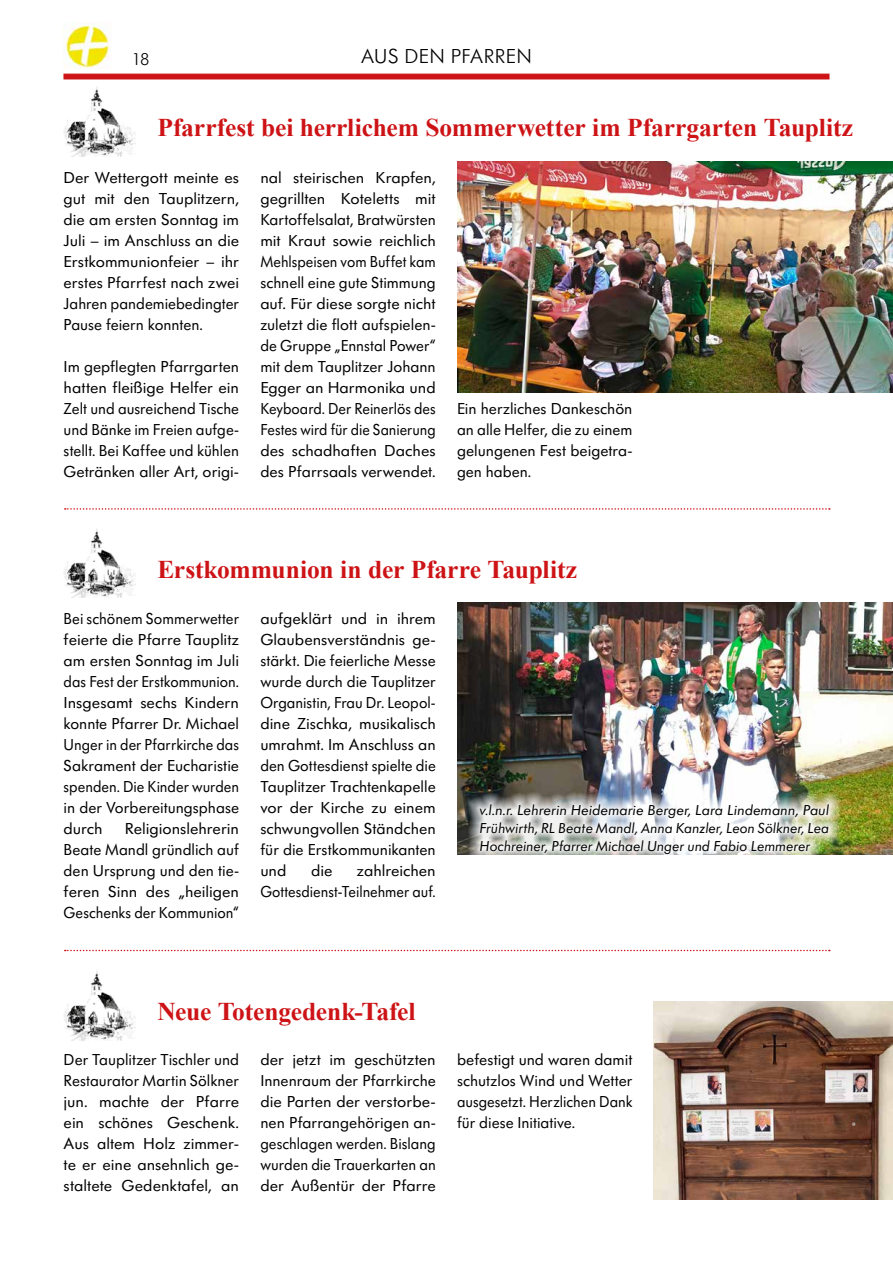
<style>
.page{position:relative;width:893px;height:1263px;background:#fff}
.page>*{position:absolute;margin:0;border:0;box-sizing:border-box;transform-origin:0 0}
.t1{font:700 25.5px "Times New Roman";letter-spacing:-.005em;color:#cd1316}
.t2{font:300 21px "Futura SB";letter-spacing:.025em;color:#000}
.t3{font:300 18px "Futura SB";color:#000}
.t4{font:16.5px/21px "Futura SB";color:#000;text-align:justify;scale:1.05 1}
.t5{font:16.5px/21px "Futura SB";color:#000;text-align:justify}
.t6{font:italic 15px/18px "Futura SB";color:#000;text-align:justify;scale:1.04 1}
</style>
<div class="page">
<div style="left:64px;top:74px;width:765px;height:5px;background:#cd1316"></div>
<img style="left:64px;top:23px;width:47px;height:46px">
<img style="left:64px;top:87px;width:71px;height:69px">
<img style="left:64px;top:529px;width:71px;height:69px">
<img style="left:64px;top:971px;width:71px;height:69px">
<img style="left:457px;top:162px;width:436px;height:231px">
<img style="left:457px;top:602px;width:436px;height:253px">
<img style="left:654px;top:1001px;width:239px;height:198px">
<svg style="left:65px;top:508px;width:765px;height:2px"></svg>
<svg style="left:65px;top:950px;width:765px;height:1px"></svg>
<div style="left:468px;top:792px;width:373px;height:74px;background:#fff;opacity:.94"></div>
<p class="t3" style="left:132px;top:49px;width:19px">18</p>
<p class="t2" style="left:361px;top:45px;width:172px">AUS DEN PFARREN</p>
<h1 class="t1" style="left:157px;top:109px;width:697px">Pfarrfest bei herrlichem Sommerwetter im Pfarrgarten Tauplitz</h1>
<p class="t4" style="left:64px;top:167px;width:169px">Der Wettergott meinte es gut mit den Tauplitzern, die am ersten Sonntag im Juli – im Anschluss an die Erstkommunionfeier – ihr erstes Pfarrfest nach zwei Jahren pandemiebedingter Pause feiern konnten.</p>
<p class="t5" style="left:64px;top:356px;width:177px">Im gepflegten Pfarrgarten hatten fleißige Helfer ein Zelt und ausreichend Tische und Bänke im Freien aufge&shy;stellt. Bei Kaffee und kühlen Getränken aller Art, origi-</p>
<p class="t4" style="left:260px;top:167px;width:169px">nal steirischen Krapfen, gegrillten Koteletts mit Kartoffelsalat, Bratwürsten mit Kraut sowie reichlich Mehlspeisen vom Buffet kam schnell eine gute Stimmung auf. Für diese sorgte nicht zuletzt die flott aufspielen&shy;de Gruppe „Ennstal Power“ mit dem Tauplitzer Johann Egger an Harmonika und Keyboard. Der Reinerlös des Festes wird für die Sanierung des schadhaften Daches des Pfarrsaals verwendet.</p>
<p class="t5" style="left:457px;top:398px;width:177px">Ein herzliches Dankeschön an alle Helfer, die zu einem gelungenen Fest beigetra&shy;gen haben.</p>
<h1 class="t1" style="left:157px;top:551px;width:421px">Erstkommunion in der Pfarre Tauplitz</h1>
<p class="t5" style="left:64px;top:608px;width:177px">Bei schönem Sommerwetter feierte die Pfarre Tauplitz am ersten Sonntag im Juli das Fest der Erstkommunion.<br>Insgesamt sechs Kindern konnte Pfarrer Dr. Michael Unger in der Pfarrkirche das Sakrament der Eucharistie spenden. Die Kinder wurden in der Vorbereitungsphase durch</p>
<p class="t4" style="left:64px;top:818px;width:169px;text-indent:61px">Religionslehrerin Beate Mandl gründlich auf den Ursprung und den tie&shy;feren Sinn des „heiligen Geschenks der Kommunion“</p>
<p class="t4" style="left:260px;top:608px;width:169px">aufgeklärt und in ihrem Glaubensverständnis ge&shy;stärkt. Die feierliche Messe wurde durch die Tauplitzer Organistin, Frau Dr. Leopol&shy;dine Zischka, musikalisch umrahmt. Im Anschluss an den Gottesdienst spielte die Tauplitzer Trachtenkapelle vor der Kirche zu einem schwungvollen Ständchen für die Erstkommunikanten und</p>
<p class="t4" style="left:260px;top:860px;width:169px;text-align:right">zahlreichen<br>Gottesdienst-Teilnehmer auf.</p>
<p class="t4" style="left:311px;top:860px;width:22px">die</p>
<h1 class="t1" style="left:157px;top:993px;width:260px">Neue Totengedenk-Tafel</h1>
<p class="t6" style="left:480px;top:801px;width:338px">v.l.n.r. Lehrerin Heidemarie Berger, Lara Lindemann, Paul Frühwirth, RL Beate Mandl, Anna Kanzler, Leon Sölkner, Lea Hochreiner, Pfarrer Michael Unger und Fabio Lemmerer</p>
<p class="t5" style="left:64px;top:1049px;width:177px">Der Tauplitzer Tischler und Restaurator Martin Sölkner jun. machte der Pfarre ein schönes Geschenk.<br>Aus altem Holz zimmer&shy;te er eine ansehnlich ge&shy;staltete Gedenktafel, an</p>
<p class="t4" style="left:260px;top:1049px;width:169px">der jetzt im geschützten Innenraum der Pfarrkirche die Parten der verstorbe&shy;nen Pfarrangehörigen an&shy;geschlagen werden. Bislang wurden die Trauerkarten an der Außentür der Pfarre</p>
<p class="t5" style="left:457px;top:1049px;width:177px">befestigt und waren damit schutzlos Wind und Wetter ausgesetzt. Herzlichen Dank für diese Initiative.</p>
</div>
